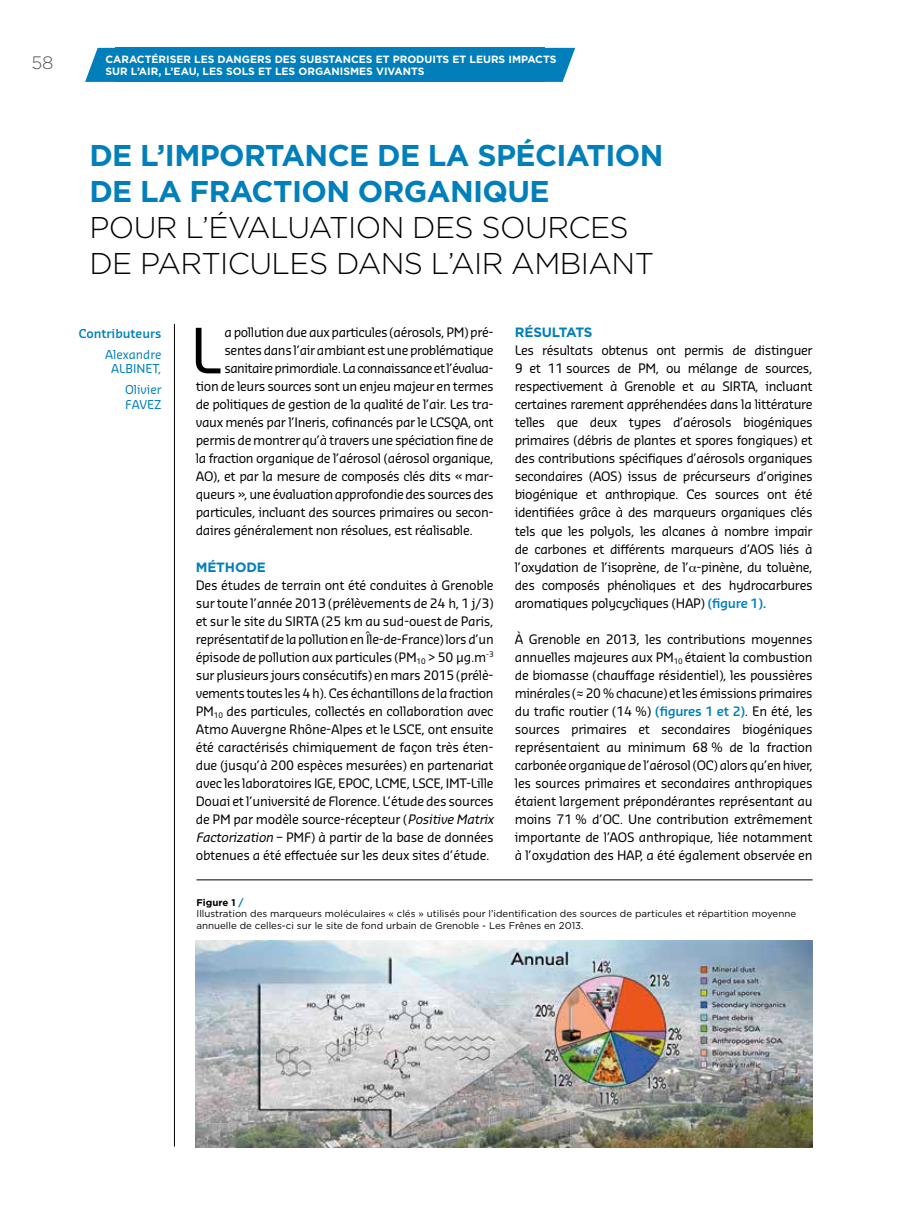
<style>
.page{position:relative;width:902px;height:1221px;background:#fff}
.page>*{position:absolute;margin:0;border:0;box-sizing:border-box;transform-origin:0 0}
.t1{font:60.75px "Sansa Pro";color:#000}
.t2{font:300 30px/36px "Gotham";letter-spacing:-.02em;color:#000}
.t3{font:700 30px/36px "Gotham";letter-spacing:-.02em;color:#007fbb}
.t4{font:300 18px "Gotham";color:#565655}
.t5{font:700 13.5px "Gotham";letter-spacing:-.01em;color:#007fbb}
.t6{font:12.75px/18px "Sansa Pro";letter-spacing:-.03em;color:#000;text-align:justify}
.t7{font:12px/14.4px "Sansa Pro";color:#007fbb;text-align:center}
.t8{font:600 12px "Sansa Pro";color:#007fbb}
.t9{font:700 10.5px/12.6px "Gotham";color:#fff}
.t10{font:9.75px/11.7px "Gotham";color:#000}
.s1{font-style:italic}
.s2{font-weight:600;color:#007fbb}
.s3{font-weight:700}
.s4{font-weight:700;color:#007fbb}
</style>
<div class="page">
<div style="left:115px;top:48px;width:429px;height:34px;background:#007fbb"></div>
<svg style="left:85px;top:48px;width:30px;height:34px"></svg>
<svg style="left:544px;top:48px;width:31px;height:34px"></svg>
<hr style="left:174px;top:324px;width:1px;height:822px;background:#000">
<img style="left:196px;top:940px;width:616px;height:207px">
<hr style="left:196px;top:879px;width:616px;height:1px;background:#000">
<h3 class="t4" style="left:31px;top:52px;width:24px">58</h3>
<p class="t9" style="left:105px;top:53px;width:452px">CARACTÉRISER LES DANGERS DES SUBSTANCES ET PRODUITS ET LEURS IMPACTS<br>SUR L’AIR, L’EAU, LES SOLS ET LES ORGANISMES VIVANTS</p>
<h2 class="t3" style="left:89px;top:137px;width:575px">DE L’IMPORTANCE DE LA SPÉCIATION<br>DE LA FRACTION ORGANIQUE</h2>
<h2 class="t2" style="left:89px;top:209px;width:566px">POUR L’ÉVALUATION DES SOURCES<br>DE PARTICULES DANS L’AIR AMBIANT</h2>
<p class="t8" style="left:79px;top:326px;width:84px">Contributeurs</p>
<p class="t7" style="left:105px;top:347px;width:58px">Alexandre<br>ALBINET,</p>
<p class="t7" style="left:125px;top:382px;width:38px;text-align:left">Olivier<br>FAVEZ</p>
<h1 class="t1" style="left:190px;top:311px;width:33px">L</h1>
<p class="t6" style="left:224px;top:323px;width:270px">a pollution due aux particules (aérosols, PM) pré-</p>
<p class="t6" style="left:224px;top:341px;width:270px">sentes dans l’air ambiant est une problématique</p>
<p class="t6" style="left:224px;top:359px;width:270px">sanitaire primordiale. La connaissance et l’évalua-</p>
<p class="t6" style="left:196px;top:377px;width:299px">tion de leurs sources sont un enjeu majeur en termes</p>
<p class="t6" style="left:196px;top:395px;width:299px">de politiques de gestion de la qualité de l’air. Les tra-</p>
<p class="t6" style="left:196px;top:413px;width:299px">vaux menés par l’Ineris, cofinancés par le LCSQA, ont</p>
<p class="t6" style="left:196px;top:431px;width:299px">permis de montrer qu’à travers une spéciation fine de</p>
<p class="t6" style="left:196px;top:449px;width:299px">la fraction organique de l’aérosol (aérosol organique,</p>
<p class="t6" style="left:196px;top:467px;width:299px">AO), et par la mesure de composés clés dits « mar-</p>
<p class="t6" style="left:196px;top:485px;width:299px">queurs », une évaluation approfondie des sources des</p>
<p class="t6" style="left:196px;top:503px;width:299px">particules, incluant des sources primaires ou secon-</p>
<p class="t6" style="left:196px;top:521px;width:278px">daires généralement non résolues, est réalisable.</p>
<p class="t5" style="left:196px;top:557px;width:72px">MÉTHODE</p>
<p class="t6" style="left:196px;top:575px;width:302px;text-align:left">Des études de terrain ont été conduites à Grenoble sur toute l’année 2013 (prélèvements de 24 h, 1 j/3) et sur le site du SIRTA (25 km au sud-ouest de Paris, représentatif de la pollution en Île-de-France) lors d’un épisode de pollution aux particules (PM<sub>10</sub> &gt; 50 µg.m<sup>-3 </sup>sur plusieurs jours consécutifs) en mars 2015 (prélè&shy;vements toutes les 4 h). Ces échantillons de la fraction PM<sub>10</sub> des particules, collectés en collaboration avec Atmo Auvergne Rhône-Alpes et le LSCE, ont ensuite été caractérisés chimiquement de façon très éten&shy;due (jusqu’à 200 espèces mesurées) en partenariat avec les laboratoires IGE, EPOC, LCME, LSCE, IMT-Lille Douai et l’université de Florence. L’étude des sources de PM par modèle source-récepteur (<span class="s1">Positive Matrix Factorization</span> – PMF) à partir de la base de données obtenues a été effectuée sur les deux sites d’étude.</p>
<p class="t5" style="left:514px;top:323px;width:79px">RÉSULTATS</p>
<p class="t6" style="left:514px;top:341px;width:299px">Les résultats obtenus ont permis de distinguer 9 et 11 sources de PM, ou mélange de sources, respectivement à Grenoble et au SIRTA, incluant certaines rarement appréhendées dans la littérature telles que deux types d’aérosols biogéniques primaires (débris de plantes et spores fongiques) et des contributions spécifiques d’aérosols organiques secondaires (AOS) issus de précurseurs d’origines biogénique et anthropique. Ces sources ont été identifiées grâce à des marqueurs organiques clés tels que les polyols, les alcanes à nombre impair de carbones et différents marqueurs d’AOS liés à l’oxydation de l’isoprène, de l’ -pinène, du toluène, des composés phénoliques et des hydrocarbures aromatiques polycycliques (HAP) <span class="s2">(figure 1).</span></p>
<p class="t6" style="left:514px;top:629px;width:299px">À Grenoble en 2013, les contributions moyennes annuelles majeures aux PM<sub>10</sub> étaient la combustion de biomasse (chauffage résidentiel), les poussières minérales (≈ 20 % chacune) et les émissions primaires du trafic routier (14 %) <span class="s2">(figures 1 et 2)</span>. En été, les sources primaires et secondaires biogéniques représentaient au minimum 68 % de la fraction carbonée organique de l’aérosol (OC) alors qu’en hiver, les sources primaires et secondaires anthropiques étaient largement prépondérantes représentant au moins 71 % d’OC. Une contribution extrêmement importante de l’AOS anthropique, liée notamment à l’oxydation des HAP, a été également observée en</p>
<p class="t10" style="left:196px;top:896px;width:601px"><span class="s3">Figure 1</span> <span class="s4">/<br></span>Illustration des marqueurs moléculaires « clés » utilisés pour l’identification des sources de particules et répartition moyenne annuelle de celles-ci sur le site de fond urbain de Grenoble - Les Frênes en 2013.</p>
</div>
